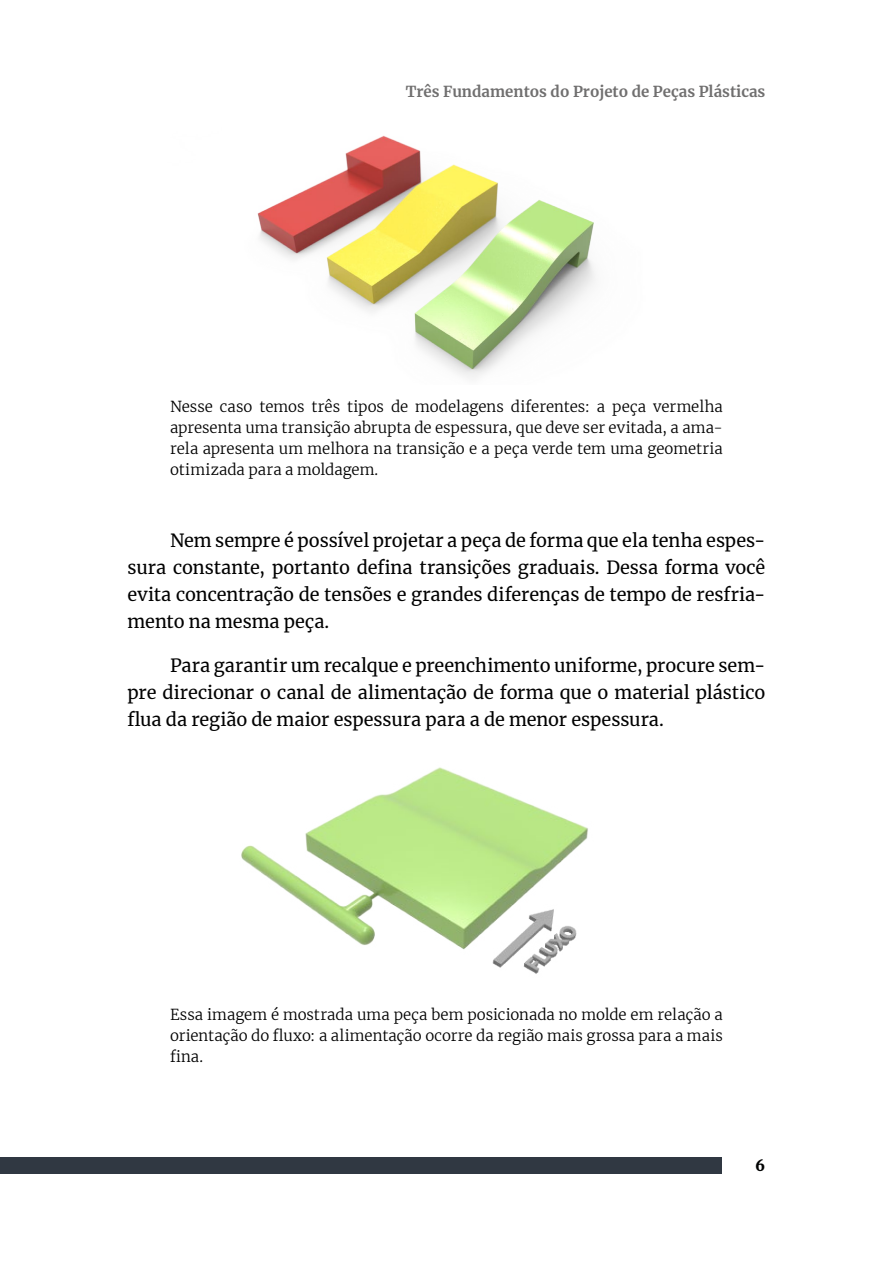
<style>
.page{position:relative;width:893px;height:1263px;background:#fff}
.page>*{position:absolute;margin:0;border:0;box-sizing:border-box;transform-origin:0 0}
.t1{font:18px/27px "Merriweather";letter-spacing:-.005em;color:#000;text-align:justify}
.t2{font:300 15px/21px "Merriweather";color:#000;text-align:justify}
.t3{font:700 15px "Merriweather";color:#706f6f}
.t4{font:900 15px "Merriweather";color:#010202}
</style>
<div class="page">
<div style="left:0;top:1157px;width:722px;height:17px;background:#303842"></div>
<img style="left:257px;top:135px;width:338px;height:243px">
<img style="left:241px;top:767px;width:347px;height:207px">
<p class="t3" style="left:406px;top:81px;width:361px">Três Fundamentos do Projeto de Peças Plásticas</p>
<p class="t2" style="left:170px;top:395px;width:554px">Nesse caso temos três tipos de modelagens diferentes: a peça vermelha apresenta uma transição abrupta de espessura, que deve ser evitada, a ama&shy;rela apresenta um melhora na transição e a peça verde tem uma geometria otimizada para a moldagem.</p>
<p class="t1" style="left:128px;top:526px;width:639px;text-indent:43px">Nem sempre é possível projetar a peça de forma que ela tenha espes&shy;sura constante, portanto defina transições graduais. Dessa forma você evita concentração de tensões e grandes diferenças de tempo de resfria&shy;mento na mesma peça.</p>
<p class="t1" style="left:128px;top:651px;width:639px;text-indent:43px">Para garantir um recalque e preenchimento uniforme, procure sem&shy;pre direcionar o canal de alimentação de forma que o material plástico flua da região de maior espessura para a de menor espessura.</p>
<p class="t2" style="left:170px;top:1003px;width:554px">Essa imagem é mostrada uma peça bem posicionada no molde em relação a orientação do fluxo: a alimentação ocorre da região mais grossa para a mais fina.</p>
<p class="t4" style="left:755px;top:1155px;width:12px">6</p>
</div>
